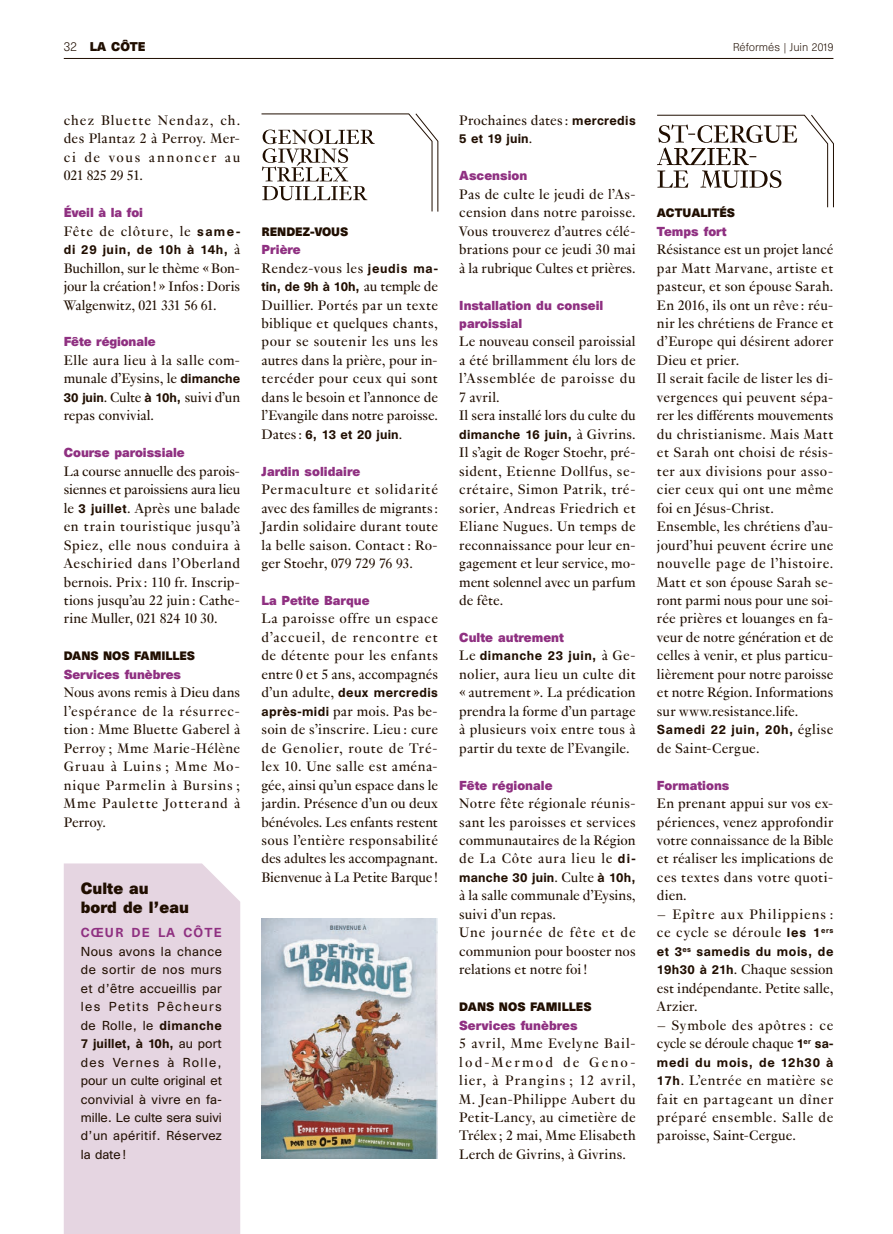
<style>
.page{position:relative;width:893px;height:1234px;background:#fff}
.page>*{position:absolute;margin:0;border:0;box-sizing:border-box;transform-origin:0 0}
.REF_Texte_indd{font:15px/18.5px "Genath";letter-spacing:.01em;color:#200e00;text-align:justify}
.REF_Texte_indd-2{font:15px/18.5px "Genath";letter-spacing:.055em;color:#200e00}
.REF_Texte_indd-3{font:15px "Genath";letter-spacing:.06em;color:#200e00}
.REF_Titre-encadre_in{font:700 15px "Unica SB";color:#200e00}
.REF_Texte-encadre_in{font:12px/18.5px "Unica SB";color:#200e00;text-align:justify}
.REF_P2_Titre_indd{font:700 12px/18.5px "Unica SB";color:#8f3081}
.REF_Texte_indd-4{font:500 12px "Unica SB";letter-spacing:.04em;color:#200e00}
.REF_Texte_indd-5{font:500 12px "Unica SB";letter-spacing:.015em;color:#200e00}
.REF_Texte_indd-6{font:500 12px "Unica SB";letter-spacing:.005em;color:#200e00}
.REF_Texte_indd-7{font:500 12px "Unica SB";letter-spacing:.06em;color:#200e00}
.t1{font:700 11.7px "Unica SB";color:#200e00}
.REF_P2_Rubriques_ind{font:700 11.25px "Unica SB";color:#200e00}
.t2{font:300 10.5px "Unica SB";color:#200e00}
.s1{font-weight:300;font-size:12px}
.s2{font-family:"Unica SB";font-weight:500;font-size:12px}
.s3{font-family:"Genath";font-weight:400;font-size:15px}
.s4{font-weight:500;color:#8f3081}
.s5{font-weight:500}
</style>
<div class="page">
<svg style="left:261px;top:113px;width:177px;height:99px"></svg>
<svg style="left:657px;top:114px;width:177px;height:94px"></svg>
<img style="left:261px;top:918px;width:177px;height:240px">
<div style="left:64px;top:863px;width:176px;height:370px;background:#e5d5e1"></div>
<hr style="left:64px;top:58px;width:769px;height:1px;background:#200e00">
<p class="t1" style="left:64px;top:39px;width:83px"><span class="s1">32</span> LA CÔTE</p>
<p class="t2" style="left:733px;top:41px;width:102px">Réformés | Juin 2019</p>
<p class="REF_Texte_indd" style="left:64px;top:110px;width:178px">chez Bluette Nendaz, ch. des Plantaz 2 à Perroy. Mer&shy;ci de vous annoncer au 021 825 29 51.</p>
<p class="REF_P2_Titre_indd" style="left:64px;top:205px;width:81px">Éveil à la foi</p>
<p class="REF_Texte_indd-3" style="left:64px;top:220px;width:178px">Fête de clôture, le <span class="s2">same-</span></p>
<p class="REF_Texte_indd-4" style="left:64px;top:242px;width:178px">di 29 juin, de 10h à 14h, <span class="s3">à</span></p>
<p class="REF_Texte_indd" style="left:64px;top:257px;width:178px">Buchillon, sur le thème « Bon&shy;jour la création ! » Infos : Doris Walgenwitz, 021 331 56 61.</p>
<p class="REF_P2_Titre_indd" style="left:64px;top:334px;width:93px">Fête régionale</p>
<p class="REF_Texte_indd" style="left:64px;top:350px;width:178px">Elle aura lieu à la salle com&shy;munale d’Eysins, le <span class="s2">dimanche 30 juin</span>. Culte <span class="s2">à 10h,</span> suivi d’un repas convivial.</p>
<p class="REF_P2_Titre_indd" style="left:64px;top:444px;width:122px">Course paroissiale</p>
<p class="REF_Texte_indd" style="left:64px;top:460px;width:178px">La course annuelle des parois&shy;siennes et paroissiens aura lieu le <span class="s2">3 juillet</span>. Après une balade en train touristique jusqu’à Spiez, elle nous conduira à Aeschiried dans l’Oberland bernois. Prix : 110 fr. Inscrip&shy;tions jusqu’au 22 juin : Cathe&shy;rine Muller, 021 824 10 30.</p>
<p class="REF_P2_Rubriques_ind" style="left:64px;top:649px;width:133px">DANS NOS FAMILLES</p>
<p class="REF_P2_Titre_indd" style="left:64px;top:666px;width:119px">Services funèbres</p>
<p class="REF_Texte_indd" style="left:64px;top:682px;width:178px">Nous avons remis à Dieu dans l’espérance de la résurrec&shy;tion : Mme Bluette Gaberel à Perroy ; Mme Marie-Hélène Gruau à Luins ; Mme Mo&shy;nique Parmelin à Bursins ; Mme Paulette Jotterand à Perroy.</p>
<p class="REF_Titre-encadre_in" style="left:81px;top:879px;width:70px">Culte au</p>
<p class="REF_Titre-encadre_in" style="left:81px;top:897px;width:110px">bord de l’eau</p>
<p class="REF_Texte-encadre_in" style="left:81px;top:923px;width:143px"><span class="s4">CŒUR DE LA CÔTE </span>Nous avons la chance de sortir de nos murs et d’être accueillis par les Petits Pêcheurs de Rolle, le <span class="s5">dimanche 7 juillet, à 10h,</span> au port des Vernes à Rolle, pour un culte original et convivial à vivre en fa&shy;mille. Le culte sera suivi d’un apéritif. Réservez la date!</p>
<p class="REF_P2_Rubriques_ind" style="left:261px;top:224px;width:88px">RENDEZ-VOUS</p>
<p class="REF_P2_Titre_indd" style="left:261px;top:241px;width:41px">Prière</p>
<p class="REF_Texte_indd" style="left:261px;top:257px;width:178px">Rendez-vous les <span class="s2">jeudis ma-</span></p>
<p class="REF_Texte_indd-6" style="left:261px;top:279px;width:178px">tin, de 9h à 10h, <span class="s3">au temple de</span></p>
<p class="REF_Texte_indd" style="left:261px;top:294px;width:178px">Duillier. Portés par un texte biblique et quelques chants, pour se soutenir les uns les autres dans la prière, pour in&shy;tercéder pour ceux qui sont dans le besoin et l’annonce de l’Evangile dans notre paroisse.</p>
<p class="REF_Texte_indd-5" style="left:261px;top:426px;width:142px"><span class="s3">Dates :</span> 6, 13 et 20 juin<span class="s3">.</span></p>
<p class="REF_P2_Titre_indd" style="left:261px;top:463px;width:100px">Jardin solidaire</p>
<p class="REF_Texte_indd" style="left:261px;top:479px;width:178px">Permaculture et solidarité avec des familles de migrants :<br>Jardin solidaire durant toute la belle saison. Contact : Ro&shy;ger Stoehr, 079 729 76 93.</p>
<p class="REF_P2_Titre_indd" style="left:261px;top:592px;width:109px">La Petite Barque</p>
<p class="REF_Texte_indd" style="left:261px;top:608px;width:178px">La paroisse offre un espace d’accueil, de rencontre et de détente pour les enfants entre 0 et 5 ans, accompagnés</p>
<p class="REF_Texte_indd-4" style="left:261px;top:685px;width:178px"><span class="s3">d’un adulte,</span> deux mercredis</p>
<p class="REF_Texte_indd" style="left:261px;top:700px;width:178px"><span class="s2">après-midi</span> par mois. Pas be&shy;soin de s’inscrire. Lieu : cure de Genolier, route de Tré&shy;lex 10. Une salle est aména&shy;gée, ainsi qu’un espace dans le jardin. Présence d’un ou deux bénévoles. Les enfants restent sous l’entière responsabilité des adultes les accompagnant.<br>Bienvenue à La Petite Barque !</p>
<p class="REF_Texte_indd" style="left:459px;top:110px;width:178px">Prochaines dates : <span class="s2">mercredis</span></p>
<p class="REF_Texte_indd-4" style="left:459px;top:131px;width:75px">5 et 19 juin<span class="s3">.</span></p>
<p class="REF_P2_Titre_indd" style="left:459px;top:168px;width:70px">Ascension</p>
<p class="REF_Texte_indd" style="left:459px;top:184px;width:178px">Pas de culte le jeudi de l’As&shy;cension dans notre paroisse.<br>Vous trouverez d’autres célé&shy;brations pour ce jeudi 30 mai à la rubrique Cultes et prières.</p>
<p class="REF_P2_Titre_indd" style="left:459px;top:297px;width:146px">Installation du conseil paroissial</p>
<p class="REF_Texte_indd" style="left:459px;top:331px;width:178px">Le nouveau conseil paroissial a été brillamment élu lors de l’Assemblée de paroisse du 7 avril.</p>
<p class="REF_Texte_indd" style="left:459px;top:405px;width:178px">Il sera installé lors du culte du</p>
<p class="REF_Texte_indd-4" style="left:459px;top:426px;width:178px">dimanche 16 juin, <span class="s3">à Givrins.</span></p>
<p class="REF_Texte_indd" style="left:459px;top:442px;width:178px">Il s’agit de Roger Stoehr, pré&shy;sident, Etienne Dollfus, se&shy;crétaire, Simon Patrik, tré&shy;sorier, Andreas Friedrich et Eliane Nugues. Un temps de reconnaissance pour leur en&shy;gagement et leur service, mo&shy;ment solennel avec un parfum de fête.</p>
<p class="REF_P2_Titre_indd" style="left:459px;top:629px;width:106px">Culte autrement</p>
<p class="REF_Texte_indd-4" style="left:459px;top:648px;width:178px"><span class="s3">Le</span> dimanche 23 juin, <span class="s3">à Ge-</span></p>
<p class="REF_Texte_indd" style="left:459px;top:663px;width:178px">nolier, aura lieu un culte dit « autrement ». La prédication prendra la forme d’un partage à plusieurs voix entre tous à partir du texte de l’Evangile.</p>
<p class="REF_P2_Titre_indd" style="left:459px;top:777px;width:95px">Fête régionale</p>
<p class="REF_Texte_indd" style="left:459px;top:792px;width:178px">Notre fête régionale réunis&shy;sant les paroisses et services communautaires de la Région de La Côte aura lieu le <span class="s2">di-</span></p>
<p class="REF_Texte_indd-5" style="left:459px;top:869px;width:178px">manche 30 juin<span class="s3">. Culte</span> à 10h,</p>
<p class="REF_Texte_indd" style="left:459px;top:885px;width:178px">à la salle communale d’Eysins, suivi d’un repas.</p>
<p class="REF_Texte_indd" style="left:459px;top:922px;width:178px">Une journée de fête et de communion pour booster nos relations et notre foi !</p>
<p class="REF_P2_Rubriques_ind" style="left:459px;top:999px;width:134px">DANS NOS FAMILLES</p>
<p class="REF_P2_Titre_indd" style="left:459px;top:1016px;width:120px">Services funèbres</p>
<p class="REF_Texte_indd" style="left:459px;top:1032px;width:178px">5 avril, Mme Evelyne Bail&shy;lod-Mermod de Geno&shy;lier, à Prangins ; 12 avril, M. Jean-Philippe Aubert du Petit-Lancy, au cimetière de Trélex ; 2 mai, Mme Elisabeth Lerch de Givrins, à Givrins.</p>
<p class="REF_P2_Rubriques_ind" style="left:657px;top:206px;width:80px">ACTUALITÉS</p>
<p class="REF_P2_Titre_indd" style="left:657px;top:223px;width:71px">Temps fort</p>
<p class="REF_Texte_indd" style="left:657px;top:239px;width:178px">Résistance est un projet lancé par Matt Marvane, artiste et pasteur, et son épouse Sarah.<br>En 2016, ils ont un rêve : réu&shy;nir les chrétiens de France et d’Europe qui désirent adorer Dieu et prier.</p>
<p class="REF_Texte_indd" style="left:657px;top:368px;width:178px">Il serait facile de lister les di&shy;vergences qui peuvent sépa&shy;rer les différents mouvements du christianisme. Mais Matt et Sarah ont choisi de résis&shy;ter aux divisions pour asso&shy;cier ceux qui ont une même foi en Jésus-Christ.</p>
<p class="REF_Texte_indd" style="left:657px;top:516px;width:178px">Ensemble, les chrétiens d’au&shy;jourd’hui peuvent écrire une nouvelle page de l’histoire.<br>Matt et son épouse Sarah se&shy;ront parmi nous pour une soi&shy;rée prières et louanges en fa&shy;veur de notre génération et de celles à venir, et plus particu&shy;lièrement pour notre paroisse et notre Région. Informations sur www.resistance.life.</p>
<p class="REF_Texte_indd-4" style="left:657px;top:722px;width:178px">Samedi 22 juin, 20h, <span class="s3">église</span></p>
<p class="REF_Texte_indd" style="left:657px;top:737px;width:104px">de Saint-Cergue.</p>
<p class="REF_P2_Titre_indd" style="left:657px;top:777px;width:74px">Formations</p>
<p class="REF_Texte_indd" style="left:657px;top:792px;width:178px">En prenant appui sur vos ex&shy;périences, venez approfondir votre connaissance de la Bible et réaliser les implications de ces textes dans votre quoti&shy;dien.</p>
<p class="REF_Texte_indd-2" style="left:657px;top:903px;width:178px">– Epître aux Philippiens : ce cycle se déroule <span class="s2">les 1</span><sup>ers</sup></p>
<p class="REF_Texte_indd-4" style="left:657px;top:943px;width:178px">et 3<sup>es</sup> samedis du mois, de</p>
<p class="REF_Texte_indd" style="left:657px;top:958px;width:178px"><span class="s2">19h30 à 21h</span>. Chaque session est indépendante. Petite salle, Arzier.</p>
<p class="REF_Texte_indd" style="left:657px;top:1014px;width:178px">– Symbole des apôtres : ce cycle se déroule chaque <span class="s2">1</span><sup>er</sup> <span class="s2">sa-</span></p>
<p class="REF_Texte_indd-7" style="left:657px;top:1054px;width:178px">medi du mois, de 12h30 à</p>
<p class="REF_Texte_indd" style="left:657px;top:1069px;width:178px"><span class="s2">17h</span>. L’entrée en matière se fait en partageant un dîner préparé ensemble. Salle de paroisse, Saint-Cergue.</p>
</div>
